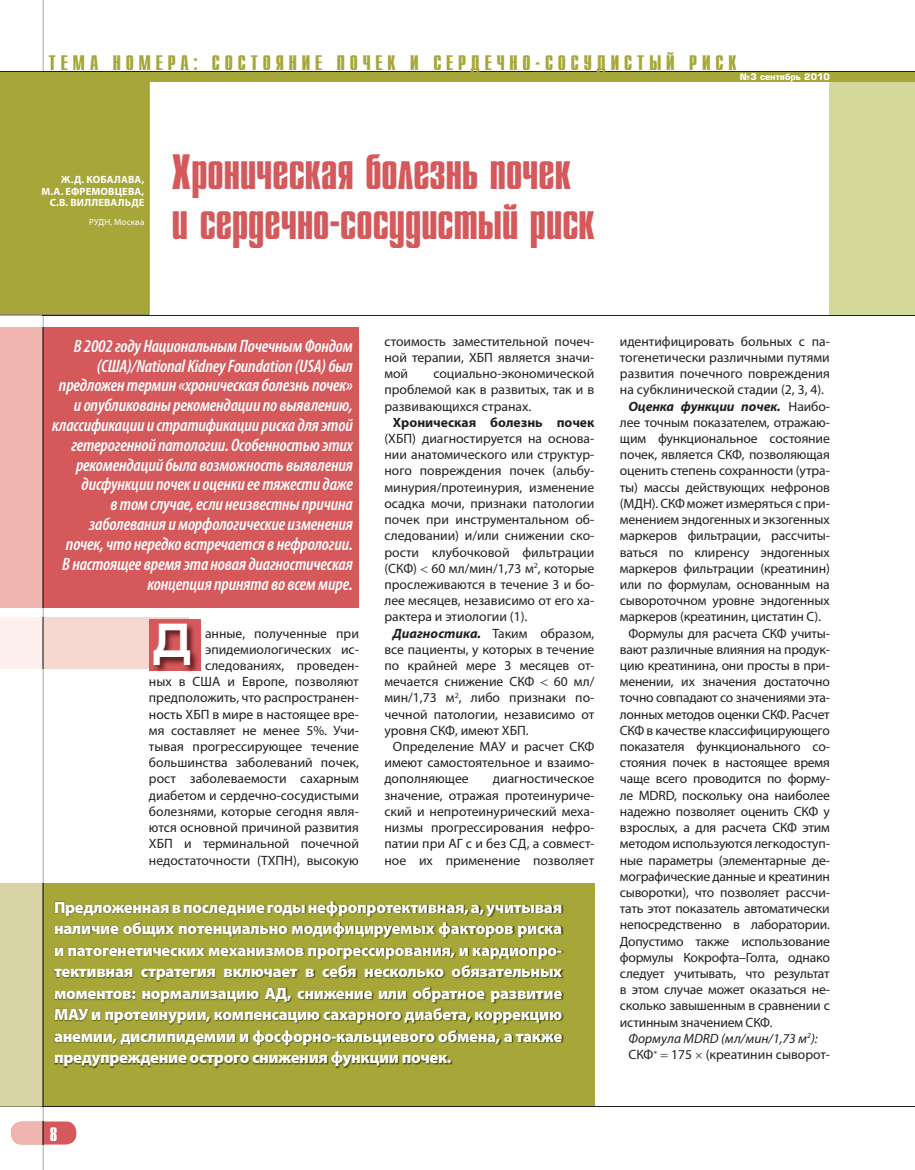
<style>
.page{position:relative;width:915px;height:1170px;background:#fff}
.page>*{position:absolute;margin:0;border:0;box-sizing:border-box;transform-origin:0 0}
.t1{font:49.5px/49.5px "Star C";color:#d5585a}
.t2{font:700 48px "Europe Ext";color:#fff;scale:.84 1}
.t3{font:21px "Star C";letter-spacing:.23em;color:#a6a738}
.t4{font:19.5px "Star C";color:#fff}
.t5{font:italic 600 condensed 18px/19.8px "Myriad Pro";letter-spacing:-.01em;color:#fff;text-align:right}
.t6{font:900 16.5px/21.5px "Myriad Pro";letter-spacing:-.02em;color:#fff;text-align:justify}
.t7{font:13.5px/16.2px "Myriad Pro";letter-spacing:-.01em;color:#231f20;text-align:justify}
.t8{font:italic 13.5px "Myriad Pro";color:#231f20}
.t9{font:italic 700 13.5px "Myriad Pro";letter-spacing:-.01em;color:#231f20}
.t10{font:700 13.5px "Myriad Pro";color:#231f20}
.t11{font:700 10.5px/11.6px "Myriad Pro";letter-spacing:.015em;color:#fff;text-align:right}
.t12{font:9px "Myriad Pro";letter-spacing:.015em;color:#fff}
.t13{font:700 8.85px "Europe";color:#fff}
.s1{font-weight:700;font-style:italic}
.s2{font-weight:400;font-style:normal}
</style>
<div class="page">
<div style="left:0;top:883px;width:594px;height:223px;background:#a6a738"></div>
<img style="left:54px;top:901px;width:509px;height:167px">
<hr style="left:0;top:1105px;width:914px;height:1px;background:#231f20">
<div style="left:0;top:327px;width:359px;height:281px;background:#d5585a"></div>
<div style="left:829px;top:81px;width:85px;height:233px;background:#d4d899"></div>
<div style="left:11px;top:1121px;width:65px;height:23px;background:#d5585a;border-radius:11px"></div>
<hr style="left:0;top:315px;width:914px;height:1px;background:#231f20">
<div style="left:0;top:617px;width:188px;height:51px;background:#f7d8d1"></div>
<div style="left:149px;top:619px;width:52px;height:51px;background:#d5585a"></div>
<img style="left:154px;top:625px;width:45px;height:48px">
<svg style="left:0;top:0;width:43px;height:883px"></svg>
<div style="left:0;top:883px;width:43px;height:222px;background:#d8d4a6"></div>
<hr style="left:0;top:1106px;width:43px;height:1px;background:#a8a9ad">
<hr style="left:0;top:1105px;width:43px;height:1px;background:#8e8e70">
<div style="left:0;top:327px;width:43px;height:281px;background:#efb5ae"></div>
<div style="left:0;top:617px;width:43px;height:51px;background:#fcefec"></div>
<hr style="left:43px;top:0;width:1px;height:71px;background:#808285">
<hr style="left:43px;top:668px;width:1px;height:215px;background:#808285">
<hr style="left:43px;top:883px;width:1px;height:222px;background:#6c6c54">
<hr style="left:43px;top:327px;width:1px;height:281px;background:#765856">
<svg style="left:11px;top:1105px;width:33px;height:64px"></svg>
<hr style="left:43px;top:617px;width:1px;height:51px;background:#7e797a">
<div style="left:0;top:82px;width:149px;height:245px;background:#a6a738"></div>
<hr style="left:0;top:71px;width:914px;height:2px;background:#231f20">
<div style="left:0;top:72px;width:914px;height:10px;background:#a6a738"></div>
<h3 class="t3" style="left:49px;top:52px;width:689px">ТЕМА НОМЕРА: СОСТОЯНИЕ ПОЧЕК И СЕРДЕЧНО-СОСУДИСТЫЙ РИСК</h3>
<p class="t13" style="left:739px;top:72px;width:91px">№3 сентябрь 2010</p>
<p class="t11" style="left:41px;top:174px;width:104px">Ж.Д. КОБАЛАВА,<br>М.А. ЕФРЕМОВЦЕВА,<br>С.В. ВИЛЛЕВАЛЬДЕ</p>
<p class="t12" style="left:89px;top:216px;width:57px">РУДН, Москва</p>
<h1 class="t1" style="left:172px;top:149px;width:424px">Хроническая болезнь почек и сердечно-сосудистый риск</h1>
<p class="t5" style="left:52px;top:335px;width:302px">В 2002 году Национальным Почечным Фондом (США)/National Kidney Foundation (USA) был предложен термин «хроническая болезнь почек» и опубликованы рекомендации по выявлению, классификации и стратификации риска для этой гетерогенной патологии. Особенностью этих рекомендаций была возможность выявления дисфункции почек и оценки ее тяжести даже<br>в том случае, если неизвестны причина заболевания и морфологические изменения почек, что нередко встречается в нефрологии.<br>В настоящее время эта новая диагностическая концепция принята во всем мире.</p>
<h2 class="t2" style="left:152px;top:614px;width:48px">Д</h2>
<p class="t7" style="left:149px;top:624px;width:211px;text-align:right">анные, полученные при эпидемиологических ис&shy;следованиях, проведен-<br>ных в США и Европе, позволяют предположить, что распространен&shy;ность ХБП в мире в настоящее вре&shy;мя составляет не менее 5%. Учи&shy;тывая прогрессирующее течение большинства заболеваний почек, рост заболеваемости сахарным диабетом и сердечно-сосудистыми болезнями, которые сегодня явля&shy;ются основной причиной развития<br>ХБП и терминальной почечной недостаточности (ТХПН), высокую</p>
<p class="t7" style="left:384px;top:333px;width:211px">стоимость заместительной почеч&shy;ной терапии, ХБП является значи&shy;мой</p>
<p class="t7" style="left:384px;top:365px;width:211px;text-indent:49px">социально-экономической проблемой как в развитых, так и в развивающихся странах.</p>
<p class="t10" style="left:393px;top:413px;width:203px">Хроническая болезнь почек</p>
<p class="t7" style="left:384px;top:430px;width:211px">(ХБП) диагностируется на основа&shy;нии анатомического или структур&shy;ного повреждения почек (альбу&shy;минурия/протеинурия, изменение осадка мочи, признаки патологии почек при инструментальном об&shy;следовании) и/или снижении ско&shy;рости клубочковой фильтрации (СКФ) 60 мл/мин/1,73 м<sup>2</sup>, которые прослеживаются в течение 3 и бо&shy;лее месяцев, независимо от его ха&shy;рактера и этиологии (1).</p>
<p class="t7" style="left:384px;top:624px;width:211px;text-indent:8px"><span class="s1">Диагностика.</span> Таким образом, все пациенты, у которых в течение по крайней мере 3 месяцев от&shy;мечается снижение СКФ</p>
<p class="t7" style="left:384px;top:673px;width:211px;text-indent:169px">60 мл/ мин/1,73 м<sup>2</sup>, либо признаки по&shy;чечной патологии, независимо от уровня СКФ, имеют ХБП.</p>
<p class="t7" style="left:384px;top:738px;width:211px;text-indent:9px">Определение МАУ и расчет СКФ имеют самостоятельное и взаимо&shy;дополняющее</p>
<p class="t7" style="left:384px;top:770px;width:211px;text-indent:108px">диагностическое значение, отражая протеинуриче&shy;ский и непротеинурический меха&shy;низмы прогрессирования нефро&shy;патии при АГ с и без СД, а совмест&shy;ное их применение позволяет</p>
<p class="t6" style="left:54px;top:895px;width:509px">Предложенная в последние годы нефропротективная, а, учитывая наличие общих потенциально модифицируемых факторов риска и патогенетических механизмов прогрессирования, и кардиопро&shy;тективная стратегия включает в себя несколько обязательных моментов: нормализацию АД, снижение или обратное развитие МАУ и протеинурии, компенсацию сахарного диабета, коррекцию анемии, дислипидемии и фосфорно-кальциевого обмена, а также предупреждение острого снижения функции почек.</p>
<h3 class="t4" style="left:50px;top:1123px;width:9px">8</h3>
<p class="t7" style="left:619px;top:333px;width:211px">идентифицировать больных с па-</p>
<p class="t7" style="left:619px;top:349px;width:211px">тогенетически различными путями</p>
<p class="t7" style="left:619px;top:365px;width:211px">развития почечного повреждения</p>
<p class="t7" style="left:619px;top:381px;width:206px">на субклинической стадии (2, 3, 4).</p>
<p class="t9" style="left:628px;top:397px;width:203px">Оценка функции почек. <span class="s2">Наибо-</span></p>
<p class="t7" style="left:619px;top:414px;width:211px">лее точным показателем, отражаю-</p>
<p class="t7" style="left:619px;top:430px;width:211px">щим функциональное состояние</p>
<p class="t7" style="left:619px;top:446px;width:211px">почек, является СКФ, позволяющая</p>
<p class="t7" style="left:619px;top:462px;width:211px">оценить степень сохранности (утра-</p>
<p class="t7" style="left:619px;top:479px;width:211px">ты) массы действующих нефронов</p>
<p class="t7" style="left:619px;top:495px;width:211px">(МДН). СКФ может измеряться с при-</p>
<p class="t7" style="left:619px;top:511px;width:211px">менением эндогенных и экзогенных</p>
<p class="t7" style="left:619px;top:527px;width:211px">маркеров фильтрации, рассчиты-</p>
<p class="t7" style="left:619px;top:543px;width:211px">ваться по клиренсу эндогенных</p>
<p class="t7" style="left:619px;top:560px;width:211px">маркеров фильтрации (креатинин)</p>
<p class="t7" style="left:619px;top:576px;width:211px">или по формулам, основанным на</p>
<p class="t7" style="left:619px;top:592px;width:211px">сывороточном уровне эндогенных</p>
<p class="t7" style="left:619px;top:608px;width:202px">маркеров (креатинин, цистатин С).</p>
<p class="t7" style="left:628px;top:624px;width:203px">Формулы для расчета СКФ учиты-</p>
<p class="t7" style="left:619px;top:641px;width:211px">вают различные влияния на продук-</p>
<p class="t7" style="left:619px;top:657px;width:211px">цию креатинина, они просты в при-</p>
<p class="t7" style="left:619px;top:673px;width:211px">менении, их значения достаточно</p>
<p class="t7" style="left:619px;top:689px;width:211px">точно совпадают со значениями эта-</p>
<p class="t7" style="left:619px;top:705px;width:211px">лонных методов оценки СКФ. Расчет</p>
<p class="t7" style="left:619px;top:722px;width:211px">СКФ в качестве классифицирующего</p>
<p class="t7" style="left:619px;top:738px;width:211px">показателя функционального со-</p>
<p class="t7" style="left:619px;top:754px;width:211px">стояния почек в настоящее время</p>
<p class="t7" style="left:619px;top:770px;width:211px">чаще всего проводится по форму-</p>
<p class="t7" style="left:619px;top:786px;width:211px">ле MDRD, поскольку она наиболее</p>
<p class="t7" style="left:619px;top:803px;width:211px">надежно позволяет оценить СКФ у</p>
<p class="t7" style="left:619px;top:819px;width:211px">взрослых, а для расчета СКФ этим</p>
<p class="t7" style="left:619px;top:835px;width:211px">методом используются легкодоступ-</p>
<p class="t7" style="left:619px;top:851px;width:211px">ные параметры (элементарные де-</p>
<p class="t7" style="left:619px;top:867px;width:211px">мографические данные и креатинин</p>
<p class="t7" style="left:619px;top:884px;width:211px">сыворотки), что позволяет рассчи-</p>
<p class="t7" style="left:619px;top:900px;width:211px">тать этот показатель автоматически</p>
<p class="t7" style="left:619px;top:916px;width:211px">непосредственно в лаборатории.</p>
<p class="t7" style="left:619px;top:932px;width:211px">Допустимо также использование</p>
<p class="t7" style="left:619px;top:948px;width:211px">формулы Кокрофта–Голта, однако</p>
<p class="t7" style="left:619px;top:965px;width:211px">следует учитывать, что результат</p>
<p class="t7" style="left:619px;top:981px;width:211px">в этом случае может оказаться не-</p>
<p class="t7" style="left:619px;top:997px;width:211px">сколько завышенным в сравнении с</p>
<p class="t7" style="left:619px;top:1013px;width:154px">истинным значением СКФ.</p>
<p class="t8" style="left:628px;top:1029px;width:191px">Формула MDRD (мл/мин/1,73 м<sup>2</sup>):</p>
<p class="t7" style="left:628px;top:1046px;width:203px">СКФ∗ 175 (креатинин сыворот-</p>
</div>
